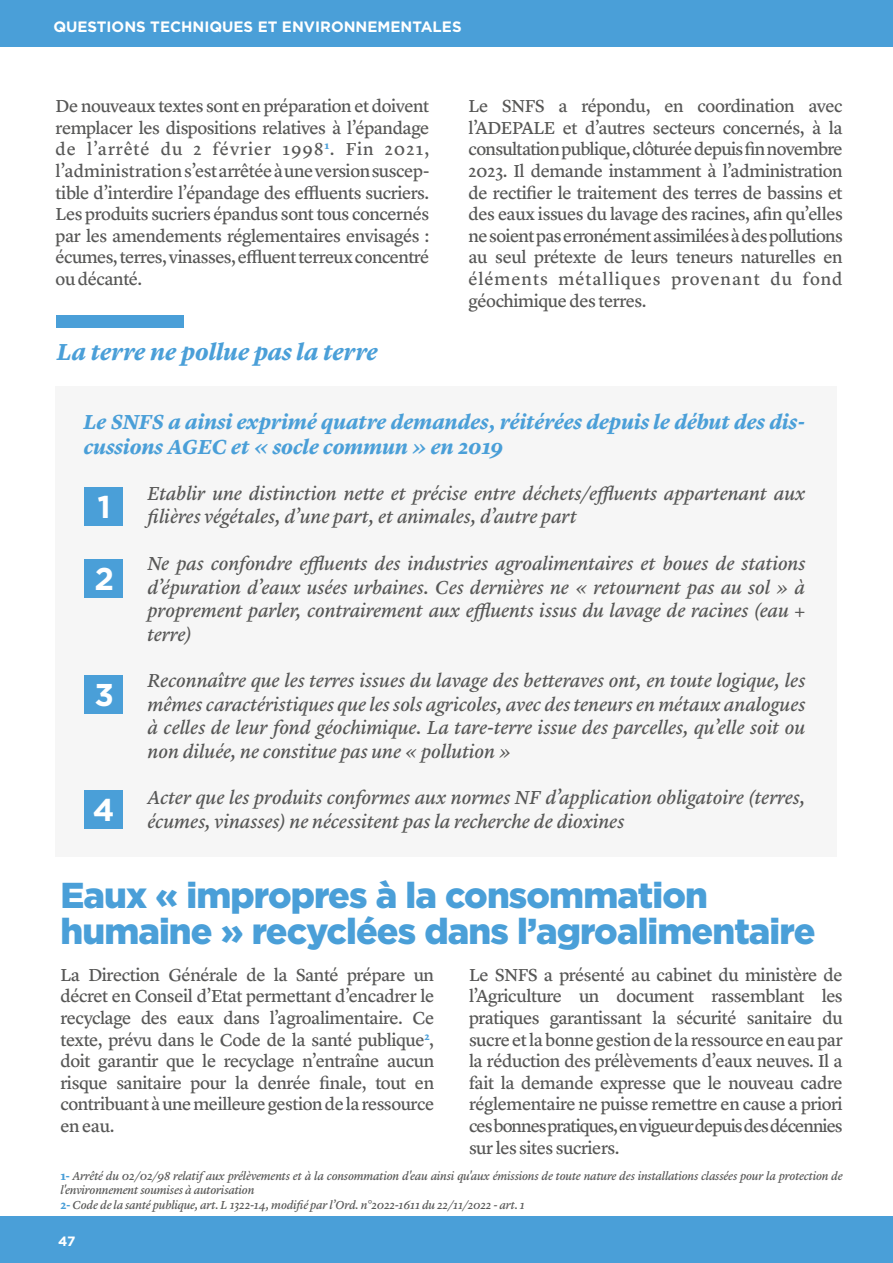
<style>
.page{position:relative;width:893px;height:1263px;background:#fff}
.page>*{position:absolute;margin:0;border:0;box-sizing:border-box;transform-origin:0 0}
.t1{font:900 36px/36px "Gotham";letter-spacing:-.025em;color:#4a9fd8}
.t2{font:700 31.5px "Gotham";color:#fff}
.t3{font:italic 700 24px "Lyon Text";color:#4a9fd8}
.t4{font:italic 700 21px "Lyon Text";color:#4a9fd8}
.t5{font:italic 19.5px/23.4px "Lyon Text Regular No.2";letter-spacing:-.005em;color:#575756}
.t6{font:18px/21.6px "Lyon Text Regular No.2";letter-spacing:-.025em;color:#575756}
.t7{font:18px "Lyon Text Regular No.2";letter-spacing:.05em;color:#575756}
.t8{font:700 15px "Gotham";color:#fff}
.t9{font:700 13.5px "Gotham";color:#fff}
.t10{font:italic 12px "Lyon Text Regular No.2";letter-spacing:-.02em;color:#575756}
.t11{font:700 10.5px "Lyon Text";color:#4a9fd8}
.s1{font-family:"Lyon Text";font-weight:700;font-style:normal;color:#4a9fd8}
</style>
<div class="page">
<div style="left:0;top:0;width:893px;height:46px;background:#4a9fd8"></div>
<div style="left:0;top:1217px;width:893px;height:46px;background:#4a9fd8"></div>
<div style="left:56px;top:386px;width:781px;height:471px;background:#f6f6f6"></div>
<div style="left:84px;top:487px;width:39px;height:38px;background:#4a9fd8"></div>
<div style="left:84px;top:560px;width:39px;height:38px;background:#4a9fd8"></div>
<div style="left:84px;top:675px;width:39px;height:39px;background:#4a9fd8"></div>
<div style="left:84px;top:790px;width:39px;height:38px;background:#4a9fd8"></div>
<div style="left:56px;top:315px;width:128px;height:13px;background:#4a9fd8"></div>
<p class="t8" style="left:53px;top:18px;width:410px">QUESTIONS TECHNIQUES ET ENVIRONNEMENTALES</p>
<p class="t6" style="left:56px;top:94px;width:375px">De nouveaux textes sont en préparation et doivent</p>
<p class="t6" style="left:56px;top:116px;width:375px">remplacer les dispositions relatives ’là épandage</p>
<p class="t6" style="left:282px;top:137px;width:54px">1998<sup>1</sup>.</p>
<p class="t6" style="left:87px;top:137px;width:64px">’l arrêté</p>
<p class="t7" style="left:213px;top:136px;width:60px">février</p>
<p class="t6" style="left:346px;top:137px;width:30px">Fin</p>
<p class="t6" style="left:319px;top:180px;width:112px">uents sucriers.</p>
<p class="t6" style="left:56px;top:137px;width:22px">de</p>
<p class="t6" style="left:385px;top:137px;width:46px">2021,</p>
<p class="t6" style="left:161px;top:137px;width:23px">du</p>
<p class="t6" style="left:194px;top:137px;width:10px">2</p>
<p class="t6" style="left:56px;top:159px;width:375px">’l administration ’s estarrêtéeàuneversionsuscep-</p>
<p class="t6" style="left:56px;top:202px;width:375px;text-align:right">Les produits sucriers épandus sont tous concernés par les amendements réglementaires envisagés : uentterreuxconcentré</p>
<p class="t6" style="left:56px;top:180px;width:250px">tible ’d interdire ’l épandage des e</p>
<p class="t6" style="left:56px;top:245px;width:193px">écumes,terres,vinasses e, ou décanté.</p>
<p class="t6" style="left:581px;top:94px;width:71px">répondu,</p>
<p class="t6" style="left:697px;top:94px;width:99px">coordination</p>
<p class="t6" style="left:502px;top:94px;width:44px">SNFS</p>
<p class="t6" style="left:469px;top:94px;width:21px">Le</p>
<p class="t6" style="left:469px;top:116px;width:376px">’lADEPALE et ’d autres secteurs concernés à, la</p>
<p class="t6" style="left:755px;top:137px;width:89px">nnovembre</p>
<p class="t6" style="left:664px;top:94px;width:21px">en</p>
<p class="t6" style="left:808px;top:94px;width:36px">avec</p>
<p class="t6" style="left:558px;top:94px;width:11px">a</p>
<p class="t6" style="left:469px;top:137px;width:276px">consultationpublique,clôturéedepuis</p>
<p class="t6" style="left:469px;top:159px;width:376px">2023. Il demande instamment ’là administration</p>
<p class="t6" style="left:537px;top:180px;width:307px">er le traitement des terres de bassins et</p>
<p class="t6" style="left:469px;top:180px;width:60px">de recti</p>
<p class="t6" style="left:772px;top:202px;width:72px">n qu’elles</p>
<p class="t6" style="left:469px;top:202px;width:295px">des eaux issues du lavage des racines a,</p>
<p class="t6" style="left:469px;top:224px;width:376px">nesoientpaserronémentassimiléesàdespollutions</p>
<p class="t6" style="left:469px;top:245px;width:376px">au seul prétexte de leurs teneurs naturelles en</p>
<p class="t6" style="left:803px;top:267px;width:41px">fond</p>
<p class="t6" style="left:469px;top:267px;width:179px">éléments géochimique des terres.</p>
<p class="t7" style="left:559px;top:265px;width:104px">métalliques</p>
<p class="t6" style="left:770px;top:267px;width:23px">du</p>
<p class="t7" style="left:671px;top:265px;width:90px">provenant</p>
<h3 class="t3" style="left:57px;top:333px;width:322px">La terre ne pollue pas la terre</h3>
<p class="t4" style="left:84px;top:406px;width:723px">Le SNFS a ainsi exprimé quatre demandes, réitérées depuis le début des dis-</p>
<p class="t4" style="left:84px;top:431px;width:422px">cussions AGEC et « socle commun » en 2019</p>
<h2 class="t2" style="left:97px;top:488px;width:15px">1</h2>
<h2 class="t2" style="left:94px;top:561px;width:21px">2</h2>
<h2 class="t2" style="left:94px;top:677px;width:21px">3</h2>
<h2 class="t2" style="left:93px;top:791px;width:23px">4</h2>
<p class="t5" style="left:147px;top:480px;width:451px;text-align:center">Etablir une distinction nette et précise entre déchets e/ lières végétales ’d, une part, et animales ’d, autre part</p>
<p class="t5" style="left:324px;top:550px;width:483px">uents des industries agroalimentaires et boues de stations</p>
<p class="t5" style="left:614px;top:480px;width:193px">uents appartenant aux</p>
<p class="t5" style="left:147px;top:550px;width:162px">Ne pas confondre e</p>
<p class="t5" style="left:147px;top:574px;width:659px">’d épuration ’d eaux usées urbaines. Ces dernières ne « retournent pas au sol » à</p>
<p class="t5" style="left:490px;top:597px;width:316px">uents issus du lavage de racines (eau +</p>
<p class="t5" style="left:147px;top:597px;width:328px">proprement parler, contrairement aux e terre(</p>
<p class="t5" style="left:147px;top:667px;width:659px;text-align:justify">Reconnaître que les terres issues du lavage des betteraves ont, en toute logique, les mêmes caractéristiques que les sols agricoles, avec des teneurs en métaux analogues à celles de leur fond géochimique. La tare-terre issue des parcelles, qu’elle soit ou non diluée, ne constitue pas une « pollution «</p>
<p class="t5" style="left:147px;top:784px;width:659px">Acter que les produits conformes aux normes NF ’dapplication obligatoire (terres, écumes, vinasses)ne nécessitent pas la recherche de dioxines</p>
<h1 class="t1" style="left:60px;top:876px;width:756px">Eaux « impropres laà consommation humaine » recyclées dans ’l agroalimentaire</h1>
<p class="t6" style="left:414px;top:962px;width:22px">un</p>
<p class="t6" style="left:168px;top:962px;width:71px">Générale</p>
<p class="t6" style="left:296px;top:962px;width:44px">Santé</p>
<p class="t6" style="left:347px;top:962px;width:60px">prépare</p>
<p class="t6" style="left:469px;top:962px;width:375px;text-align:right">Le SNFS a présenté au cabinet du ministère de les</p>
<p class="t6" style="left:88px;top:962px;width:73px">Direction</p>
<p class="t6" style="left:246px;top:962px;width:21px">de</p>
<p class="t6" style="left:274px;top:962px;width:15px">la</p>
<p class="t6" style="left:60px;top:962px;width:21px">La</p>
<p class="t6" style="left:60px;top:984px;width:375px">décret en Conseil ’d Etat permettant ’d encadrer le</p>
<p class="t6" style="left:412px;top:1005px;width:23px">Ce</p>
<p class="t6" style="left:469px;top:984px;width:95px">’lAgriculture</p>
<p class="t6" style="left:616px;top:984px;width:79px">document</p>
<p class="t6" style="left:711px;top:984px;width:95px">rassemblant</p>
<p class="t6" style="left:579px;top:984px;width:22px">un</p>
<p class="t6" style="left:270px;top:1005px;width:135px">’l agroalimentaire.</p>
<p class="t6" style="left:676px;top:1005px;width:62px">sécurité</p>
<p class="t6" style="left:469px;top:1005px;width:375px">pratiques sucreetlabonnegestiondelaressourceeneaupar la réduction des prélèvements ’d eaux neuves Il. a fait la demande expresse que le nouveau cadre réglementaire ne puisse remettre en cause a priori cesbonnespratiques en, vigueurdepuisdesdécennies sur les sites sucriers.</p>
<p class="t6" style="left:550px;top:1005px;width:94px">garantissant</p>
<p class="t6" style="left:747px;top:1005px;width:67px">sanitaire</p>
<p class="t6" style="left:60px;top:1005px;width:72px">recyclage</p>
<p class="t6" style="left:141px;top:1005px;width:28px">des</p>
<p class="t6" style="left:224px;top:1005px;width:38px">dans</p>
<p class="t6" style="left:652px;top:1005px;width:15px">la</p>
<p class="t6" style="left:822px;top:1005px;width:22px">du</p>
<p class="t6" style="left:177px;top:1005px;width:38px">eaux</p>
<p class="t6" style="left:60px;top:1027px;width:375px;text-align:right">texte, prévu dans le Code de la santé publique , doit garantir que le recyclage ’n entraîne aucun en</p>
<p class="t11" style="left:424px;top:1028px;width:7px">2</p>
<p class="t6" style="left:258px;top:1070px;width:55px">denrée</p>
<p class="t6" style="left:60px;top:1070px;width:375px">risque contribuantàunemeilleuregestiondelaressource en eau.</p>
<p class="t6" style="left:116px;top:1070px;width:67px">sanitaire</p>
<p class="t6" style="left:235px;top:1070px;width:15px">la</p>
<p class="t6" style="left:330px;top:1070px;width:39px">nale,</p>
<p class="t6" style="left:375px;top:1070px;width:32px">tout</p>
<p class="t6" style="left:191px;top:1070px;width:37px">pour</p>
<p class="t10" style="left:60px;top:1166px;width:784px"><span class="s1">1-</span> Arrêté du 02/02/98 relatif aux prélèvements et laà consommation 'deau ainsi qu'aux émissions de toute nature des installations classées pour la protection de</p>
<p class="t10" style="left:60px;top:1181px;width:195px">'lenvironnement soumises à autorisation</p>
<p class="t10" style="left:303px;top:1195px;width:223px">épar ’l Ord n. °2022-1611 du 22/11/2022 - art 1.</p>
<p class="t10" style="left:60px;top:1195px;width:238px"><span class="s1">2-</span>Code de la santépublique, art L. 1322-14, modi</p>
<p class="t9" style="left:58px;top:1233px;width:19px">47</p>
</div>
